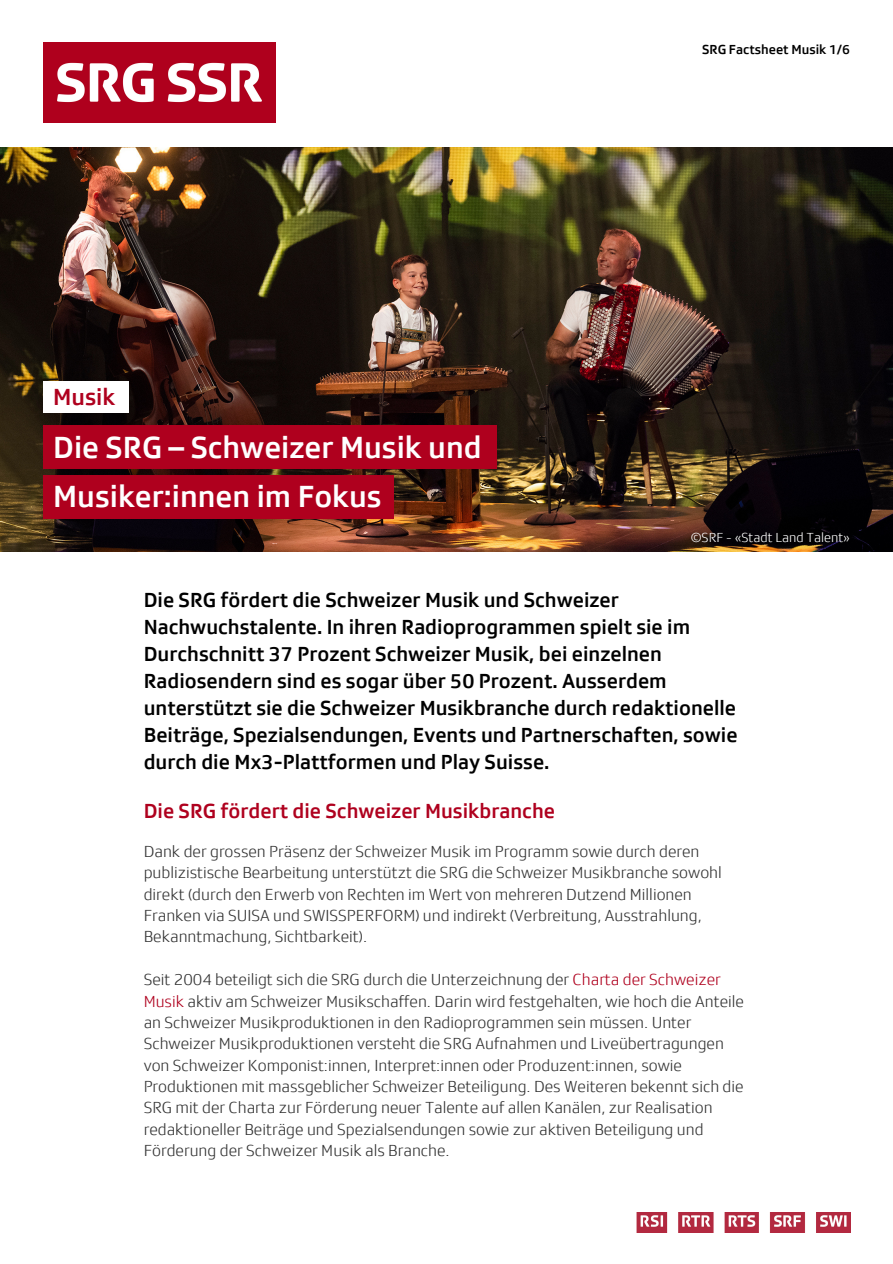
<style>
.page{position:relative;width:893px;height:1264px;background:#fff}
.page>*{position:absolute;margin:0;border:0;box-sizing:border-box;transform-origin:0 0}
.t1{font:500 31.5px "SRGSSR Type";color:#fff}
.t2{font:500 24px "SRGSSR Type";color:#af001e}
.t3{font:500 21px/27px "SRGSSR Type";color:#000}
.t4{font:500 21px "SRGSSR Type";color:#af001e}
.t5{font:300 16.5px/21.3px "SRGSSR Type";color:#333}
.t6{font:300 13.5px "SRGSSR Type";color:#fff}
.t7{font:500 13.5px "SRGSSR Type";color:#000}
.s1{color:#af001e}
</style>
<div class="page">
<img style="left:43px;top:42px;width:232px;height:80px">
<img style="left:0;top:148px;width:892px;height:403px">
<div style="left:43px;top:381px;width:86px;height:32px;background:#fff"></div>
<div style="left:43px;top:425px;width:454px;height:44px;background:#af001e"></div>
<div style="left:43px;top:475px;width:351px;height:43px;background:#af001e"></div>
<img style="left:636px;top:1212px;width:214px;height:20px">
<p class="t2" style="left:53px;top:382px;width:64px">Musik</p>
<p class="t1" style="left:53px;top:427px;width:430px">Die SRG – Schweizer Musik und</p>
<p class="t1" style="left:53px;top:477px;width:330px">Musiker:innen im Fokus</p>
<p class="t7" style="left:702px;top:41px;width:149px">SRG Factsheet Musik 1/6</p>
<p class="t6" style="left:690px;top:529px;width:161px">©SRF - «Stadt Land Talent»</p>
<p class="t3" style="left:144px;top:586px;width:595px">Die SRG fördert die Schweizer Musik und Schweizer Nachwuchstalente. In ihren Radioprogrammen spielt sie im Durchschnitt 37 Prozent Schweizer Musik, bei einzelnen Radiosendern sind es sogar über 50 Prozent. Ausserdem unterstützt sie die Schweizer Musikbranche durch redaktionelle Beiträge, Spezialsendungen, Events und Partnerschaften, sowie durch die Mx3-Plattformen und Play Suisse.</p>
<p class="t4" style="left:144px;top:797px;width:413px">Die SRG fördert die Schweizer Musikbranche</p>
<p class="t5" style="left:144px;top:840px;width:579px">Dank der grossen Präsenz der Schweizer Musik im Programm sowie durch deren publizistische Bearbeitung unterstützt die SRG die Schweizer Musikbranche sowohl direkt (durch den Erwerb von Rechten im Wert von mehreren Dutzend Millionen Franken via SUISA und SWISSPERFORM) und indirekt (Verbreitung, Ausstrahlung, Bekanntmachung, Sichtbarkeit).</p>
<p class="t5" style="left:144px;top:968px;width:601px">Seit 2004 beteiligt sich die SRG durch die Unterzeichnung der <span class="s1">Charta der Schweizer Musik</span> aktiv am Schweizer Musikschaffen. Darin wird festgehalten, wie hoch die Anteile an Schweizer Musikproduktionen in den Radioprogrammen sein müssen. Unter Schweizer Musikproduktionen versteht die SRG Aufnahmen und Liveübertragungen von Schweizer Komponist:innen, Interpret:innen oder Produzent:innen, sowie Produktionen mit massgeblicher Schweizer Beteiligung. Des Weiteren bekennt sich die SRG mit der Charta zur Förderung neuer Talente auf allen Kanälen, zur Realisation redaktioneller Beiträge und Spezialsendungen sowie zur aktiven Beteiligung und Förderung der Schweizer Musik als Branche.</p>
</div>
